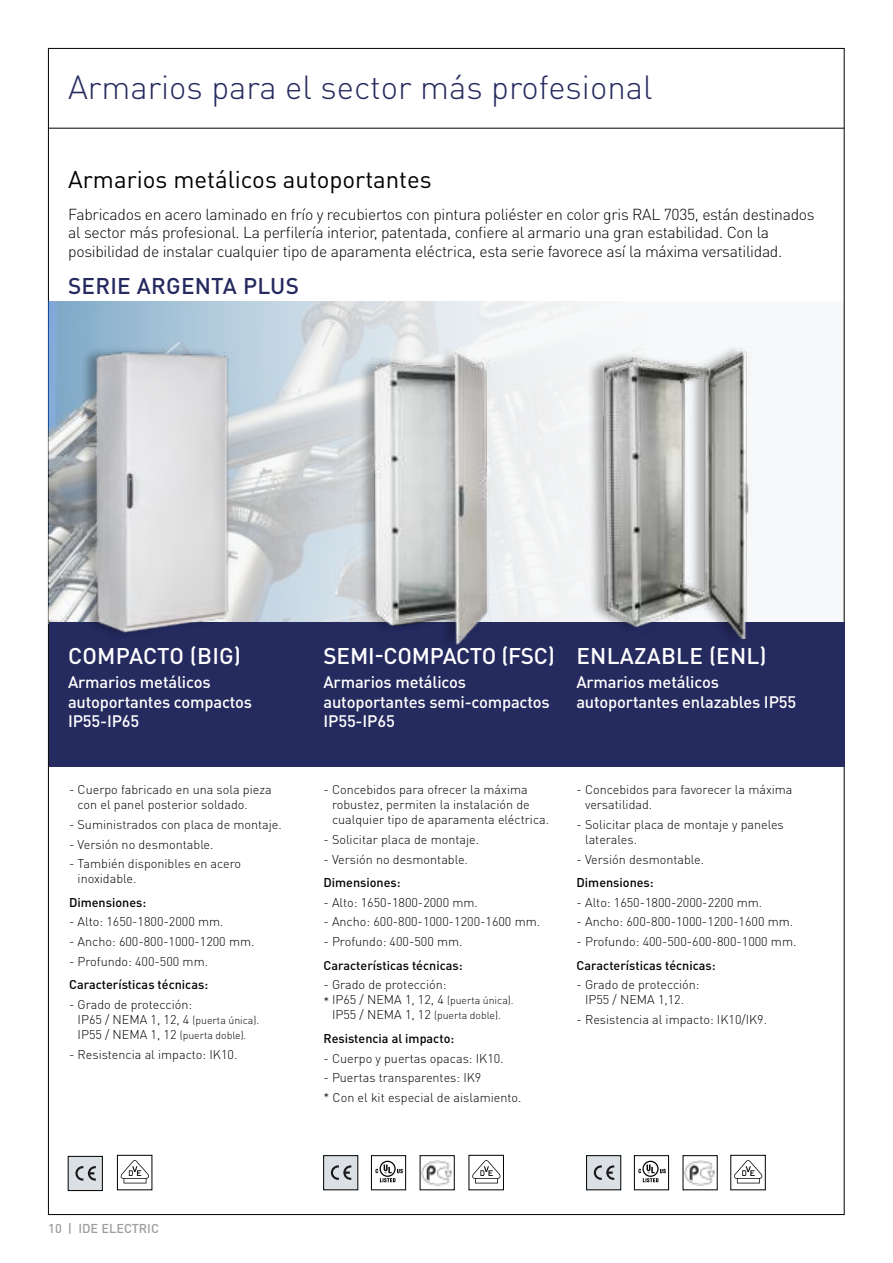
<style>
.page{position:relative;width:893px;height:1263px;background:#fff}
.page>*{position:absolute;margin:0;border:0;box-sizing:border-box;transform-origin:0 0}
.t1{font:300 33px "DIN Pro";color:#252a5f}
.t2{font:24px "DIN Pro";color:#000}
.t3{font:500 22.5px "DIN Pro";color:#fff}
.t4{font:500 22.5px "DIN Pro";letter-spacing:.01em;color:#252a5f}
.t5{font:500 16.5px/19.5px "DIN Pro";letter-spacing:-.01em;color:#fff}
.t6{font:300 15.75px/18.8px "DIN Pro";letter-spacing:-.02em;color:#000}
.t7{font:500 12.75px "DIN Pro";color:#9d9d9c}
.t8{font:300 12.6px/15px "DIN Pro";color:#000}
.t9{font:500 12.6px "DIN Pro";color:#000}
.t10{font:300 10.5px "DIN Pro";color:#000}
.s1{font-size:10.5px}
.s2{font-size:12.6px}
</style>
<div class="page">
<hr style="left:49px;top:128px;width:795px;height:1px;background:#000">
<div style="left:371px;top:1155px;width:35px;height:35px;border:1px solid #000"></div>
<svg style="left:375px;top:1161px;width:28px;height:21px"></svg>
<div style="left:324px;top:1156px;width:34px;height:34px;background:#dae0e3"></div>
<div style="left:323px;top:1155px;width:35px;height:35px;border:1px solid #000"></div>
<svg style="left:331px;top:1165px;width:20px;height:15px"></svg>
<div style="left:420px;top:1155px;width:34px;height:35px;border:1px solid #000"></div>
<img style="left:421px;top:1160px;width:32px;height:25px">
<div style="left:634px;top:1155px;width:35px;height:35px;border:1px solid #000"></div>
<svg style="left:638px;top:1161px;width:28px;height:21px"></svg>
<div style="left:587px;top:1156px;width:34px;height:34px;background:#dae0e3"></div>
<div style="left:586px;top:1155px;width:35px;height:35px;border:1px solid #000"></div>
<svg style="left:594px;top:1165px;width:20px;height:15px"></svg>
<div style="left:683px;top:1155px;width:34px;height:35px;border:1px solid #000"></div>
<img style="left:684px;top:1160px;width:32px;height:25px">
<div style="left:68px;top:1156px;width:34px;height:34px;background:#dae0e3"></div>
<div style="left:68px;top:1156px;width:34px;height:35px;border:1px solid #000"></div>
<svg style="left:75px;top:1166px;width:21px;height:14px"></svg>
<svg style="left:734px;top:1160px;width:28px;height:23px"></svg>
<div style="left:469px;top:1155px;width:35px;height:35px;border:1px solid #000"></div>
<svg style="left:472px;top:1160px;width:28px;height:23px"></svg>
<div style="left:117px;top:1155px;width:35px;height:35px;border:1px solid #000"></div>
<svg style="left:121px;top:1160px;width:28px;height:23px"></svg>
<svg style="left:49px;top:302px;width:795px;height:320px;fill:#eff0f1"></svg>
<div style="left:49px;top:622px;width:795px;height:144px;background:#252a5f"></div>
<img style="left:81px;top:340px;width:166px;height:295px">
<img style="left:348px;top:348px;width:166px;height:297px">
<div style="left:587px;top:343px;width:159px;height:304px;background:#000;opacity:.3"></div>
<img style="left:598px;top:337px;width:166px;height:302px">
<h1 class="t1" style="left:68px;top:64px;width:586px">Armarios para el sector más profesional</h1>
<h2 class="t2" style="left:68px;top:163px;width:365px">Armarios metálicos autoportantes</h2>
<p class="t6" style="left:68px;top:204px;width:748px">Fabricados en acero laminado en frío y recubiertos con pintura poliéster en color gris RAL 7035, están destinados al sector más profesional. La perfilería interior, patentada, confiere al armario una gran estabilidad. Con la posibilidad de instalar cualquier tipo de aparamenta eléctrica, esta serie favorece así la máxima versatilidad.</p>
<h3 class="t4" style="left:68px;top:270px;width:232px">SERIE ARGENTA PLUS</h3>
<h3 class="t3" style="left:68px;top:641px;width:174px">COMPACTO (BIG)</h3>
<h3 class="t5" style="left:68px;top:672px;width:186px">Armarios metálicos autoportantes compactos<br>IP55-IP65</h3>
<p class="t8" style="left:78px;top:782px;width:196px;text-indent:-9px">- Cuerpo fabricado en una sola pieza con el panel posterior soldado.</p>
<p class="t8" style="left:69px;top:816px;width:214px">- Suministrados con placa de montaje.</p>
<p class="t8" style="left:69px;top:836px;width:146px">- Versión no desmontable.</p>
<p class="t8" style="left:78px;top:856px;width:165px;text-indent:-9px">- También disponibles en acero inoxidable.</p>
<p class="t9" style="left:69px;top:894px;width:79px">Dimensiones:</p>
<p class="t8" style="left:69px;top:914px;width:156px">- Alto: 1650-1800-2000 mm.</p>
<p class="t8" style="left:69px;top:933px;width:187px">- Ancho: 600-800-1000-1200 mm.</p>
<p class="t8" style="left:69px;top:953px;width:140px">- Profundo: 400-500 mm.</p>
<p class="t9" style="left:69px;top:976px;width:141px">Características técnicas:</p>
<p class="t8" style="left:78px;top:996px;width:183px;text-indent:-9px">- Grado de protección:<br>IP65 / NEMA 1, 12, 4 <span class="s1">(puerta única).</span></p>
<p class="t10" style="left:78px;top:1028px;width:170px"><span class="s2">IP55 / NEMA 1, 12</span> (puerta doble).</p>
<p class="t8" style="left:69px;top:1046px;width:170px">- Resistencia al impacto: IK10.</p>
<h3 class="t3" style="left:324px;top:641px;width:233px">SEMI-COMPACTO (FSC)</h3>
<h3 class="t5" style="left:323px;top:672px;width:228px">Armarios metálicos autoportantes semi-compactos<br>IP55-IP65</h3>
<p class="t8" style="left:332px;top:782px;width:219px;text-indent:-9px">- Concebidos para ofrecer la máxima robustez, permiten la instalación de cualquier tipo de aparamenta eléctrica.</p>
<p class="t8" style="left:323px;top:831px;width:157px">- Solicitar placa de montaje.</p>
<p class="t8" style="left:323px;top:851px;width:146px">- Versión no desmontable.</p>
<p class="t9" style="left:323px;top:874px;width:79px">Dimensiones:</p>
<p class="t8" style="left:323px;top:894px;width:156px">- Alto: 1650-1800-2000 mm.</p>
<p class="t8" style="left:323px;top:914px;width:218px">- Ancho: 600-800-1000-1200-1600 mm.</p>
<p class="t8" style="left:323px;top:933px;width:140px">- Profundo: 400-500 mm.</p>
<p class="t9" style="left:323px;top:956px;width:141px">Características técnicas:</p>
<p class="t8" style="left:332px;top:977px;width:183px;text-indent:-9px">- Grado de protección:<br>IP65 / NEMA 1, 12, 4 <span class="s1">(puerta única).</span></p>
<p class="t10" style="left:332px;top:1008px;width:170px"><span class="s2">IP55 / NEMA 1, 12</span> (puerta doble).</p>
<p class="t9" style="left:323px;top:1030px;width:132px">Resistencia al impacto:</p>
<p class="t8" style="left:323px;top:1050px;width:182px">- Cuerpo y puertas opacas: IK10.</p>
<p class="t8" style="left:323px;top:1067px;width:200px;line-height:19.6px">- Puertas transparentes: IK9<br>* Con el kit especial de aislamiento.</p>
<p class="t8" style="left:323px;top:993px;width:7px">*</p>
<h3 class="t3" style="left:576px;top:641px;width:192px">ENLAZABLE (ENL)</h3>
<h3 class="t5" style="left:576px;top:672px;width:221px">Armarios metálicos autoportantes enlazables IP55</h3>
<p class="t8" style="left:585px;top:782px;width:209px;text-indent:-9px">- Concebidos para favorecer la máxima versatilidad.</p>
<p class="t8" style="left:585px;top:816px;width:200px;text-indent:-9px">- Solicitar placa de montaje y paneles laterales.</p>
<p class="t8" style="left:577px;top:851px;width:129px">- Versión desmontable.</p>
<p class="t9" style="left:577px;top:874px;width:79px">Dimensiones:</p>
<p class="t8" style="left:577px;top:894px;width:187px">- Alto: 1650-1800-2000-2200 mm.</p>
<p class="t8" style="left:577px;top:914px;width:218px">- Ancho: 600-800-1000-1200-1600 mm.</p>
<p class="t8" style="left:577px;top:933px;width:221px">- Profundo: 400-500-600-800-1000 mm.</p>
<p class="t9" style="left:577px;top:956px;width:141px">Características técnicas:</p>
<p class="t8" style="left:577px;top:977px;width:125px;text-align:center">- Grado de protección:<br>IP55 / NEMA 1,12.</p>
<p class="t8" style="left:577px;top:1011px;width:192px">- Resistencia al impacto: IK10/IK9.</p>
<p class="t7" style="left:48px;top:1219px;width:112px">10 | IDE ELECTRIC</p>
</div>
